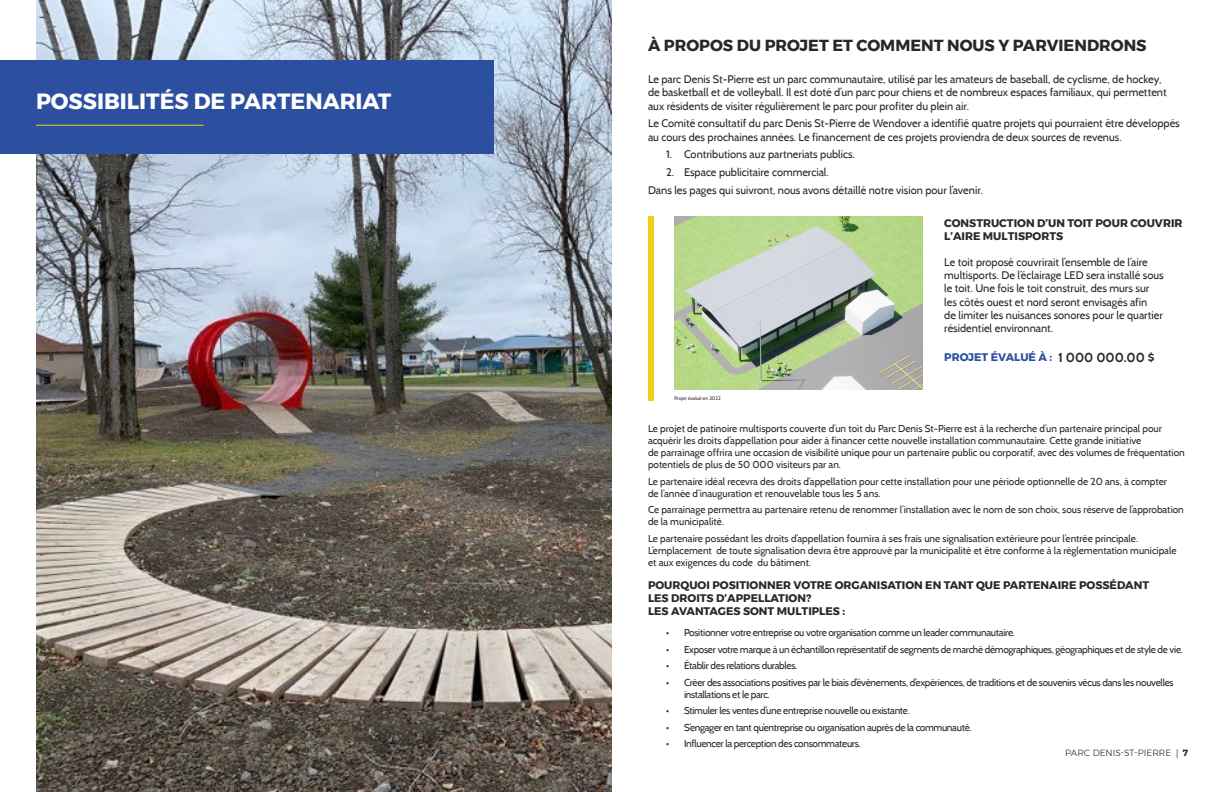
<style>
.page{position:relative;width:1224px;height:792px;background:#fff}
.page>*{position:absolute;margin:0;border:0;box-sizing:border-box;transform-origin:0 0}
.H3_-_Soutitre_Blanc{font:700 22px "Montserrat";color:#fff}
.H4_-_Soutitre_noir_b{font:700 16px "Montserrat";color:#292829}
.Texte_-_Montants_pou{font:700 13px "Cabin";color:#292829}
.Texte{font:11px/13.2px "Cabin";color:#292829}
.H5_-_Soutitre_Projet{font:700 11px/13.2px "Montserrat";color:#292829}
.H6_-_Soutitre_Blue_B{font:700 11px "Montserrat";color:#2c509f}
.Texte_-_Droits_d_app{font:10px/12px "Cabin";color:#292829}
.Texte_-_Droits_d_app-2{font:10px/12px "Cabin";letter-spacing:-.03em;color:#292829}
.t1{font:300 9px "Montserrat";color:#292829}
.Texte_-_Sources{font:5px "Cabin";color:#292829}
.s1{font-family:"Minion Pro";font-weight:400}
.s2{font-weight:700}
</style>
<div class="page">
<img style="left:36px;top:0;width:576px;height:792px">
<div style="left:0;top:60px;width:494px;height:94px;background:#2c509f"></div>
<hr style="left:36px;top:125px;width:168px;height:1px;background:#f4cc1a">
<div style="left:648px;top:216px;width:5px;height:184px;background:#f4cc1a"></div>
<img style="left:674px;top:216px;width:249px;height:173px">
<p class="H3_-_Soutitre_Blanc" style="left:36px;top:84px;width:357px">POSSIBILITÉS DE PARTENARIAT</p>
<p class="H4_-_Soutitre_noir_b" style="left:648px;top:33px;width:500px">À PROPOS DU PROJET ET COMMENT NOUS Y PARVIENDRONS</p>
<p class="Texte" style="left:648px;top:73px;width:520px">Le parc Denis St-Pierre est un parc communautaire, utilisé par les amateurs de baseball, de cyclisme, de hockey, de basketball et de volleyball. Il est doté d’un parc pour chiens et de nombreux espaces familiaux, qui permettent aux résidents de visiter régulièrement le parc pour profiter du plein air.</p>
<p class="Texte" style="left:648px;top:117px;width:533px">Le Comité consultatif du parc Denis St-Pierre de Wendover a identifié quatre projets qui pourraient être développés au cours des prochaines années. Le financement de ces projets proviendra de deux sources de revenus.</p>
<p class="Texte" style="left:666px;top:148px;width:191px">1. Contributions auz partneriats publics.</p>
<p class="Texte" style="left:666px;top:165px;width:164px">2. Espace publicitaire commercial.</p>
<p class="Texte" style="left:648px;top:183px;width:336px">Dans les pages qui suivront, nous avons détaillé notre vision pour l’avenir.</p>
<p class="H5_-_Soutitre_Projet" style="left:944px;top:216px;width:240px">CONSTRUCTION D’UN TOIT POUR COUVRIR<br>L’AIRE MULTISPORTS</p>
<p class="Texte" style="left:944px;top:256px;width:221px">Le toit proposé couvrirait l’ensemble de l’aire multisports. De l’éclairage LED sera installé sous le toit. Une fois le toit construit, des murs sur les côtés ouest et nord seront envisagés afin<br>de limiter les nuisances sonores pour le quartier résidentiel environnant.</p>
<p class="Texte_-_Sources" style="left:674px;top:395px;width:48px">Projet évalué en 2022</p>
<p class="H6_-_Soutitre_Blue_B" style="left:944px;top:349px;width:109px">PROJET ÉVALUÉ À :</p>
<p class="Texte_-_Montants_pou" style="left:1058px;top:350px;width:98px">1 000 000.00 $</p>
<p class="Texte_-_Droits_d_app" style="left:648px;top:423px;width:538px">Le projet de patinoire multisports couverte d’un toit du Parc Denis St-Pierre est à la recherche d’un partenaire principal pour acquérir les droits d’appellation pour aider à financer cette nouvelle installation communautaire. Cette grande initiative<br>de parrainage offrira une occasion de visibilité unique pour un partenaire public ou corporatif, avec des volumes de fréquentation potentiels de plus de 50 000 visiteurs par an.</p>
<p class="Texte_-_Droits_d_app" style="left:648px;top:475px;width:521px">Le partenaire idéal recevra des droits d’appellation pour cette installation pour une période optionnelle de 20 ans, à compter de l’année d’inauguration et renouvelable tous les 5 ans.</p>
<p class="Texte_-_Droits_d_app" style="left:648px;top:504px;width:537px">Ce parrainage permettra au partenaire retenu de renommer l’installation avec le nom de son choix, sous réserve de l’approbation de la municipalité.</p>
<p class="Texte_-_Droits_d_app" style="left:648px;top:532px;width:530px">Le partenaire possédant les droits d’appellation fournira à ses frais une signalisation extérieure pour l’entrée principale.<br>L’emplacement de toute signalisation devra être approuvé par la municipalité et être conforme à la réglementation municipale et aux exigences du code du bâtiment.</p>
<p class="H5_-_Soutitre_Projet" style="left:648px;top:578px;width:503px">POURQUOI POSITIONNER VOTRE ORGANISATION EN TANT QUE PARTENAIRE POSSÉDANT<br>LES DROITS D’APPELLATION?<br>LES AVANTAGES SONT MULTIPLES :</p>
<p class="Texte_-_Droits_d_app-2" style="left:666px;top:627px;width:350px">• Positionner votre entreprise ou votre organisation comme un leader communautaire.</p>
<p class="Texte_-_Droits_d_app-2" style="left:666px;top:643px;width:518px">• Exposer votre marque à un échantillon représentatif de segments de marché démographiques, géographiques et de style de vie.</p>
<p class="Texte_-_Droits_d_app-2" style="left:666px;top:660px;width:133px">• Établir des relations durables.</p>
<p class="Texte_-_Droits_d_app-2" style="left:684px;top:676px;width:491px;text-indent:-18px">• Créer des associations positives par le biais d’événements, d’expériences, de traditions et de souvenirs vécus dans les nouvelles installations et le parc.</p>
<p class="Texte_-_Droits_d_app-2" style="left:666px;top:705px;width:245px">• Stimuler les ventes d’une entreprise nouvelle ou existante.</p>
<p class="Texte_-_Droits_d_app-2" style="left:666px;top:721px;width:307px">• S’engager en tant qu’entreprise ou organisation auprès de la communauté.</p>
<p class="Texte_-_Droits_d_app-2" style="left:666px;top:738px;width:196px">• Influencer la perception des consommateurs.</p>
<p class="t1" style="left:1065px;top:746px;width:124px">PARC DENIS-ST-PIERRE <span class="s1">|</span> <span class="s2">7</span></p>
</div>
